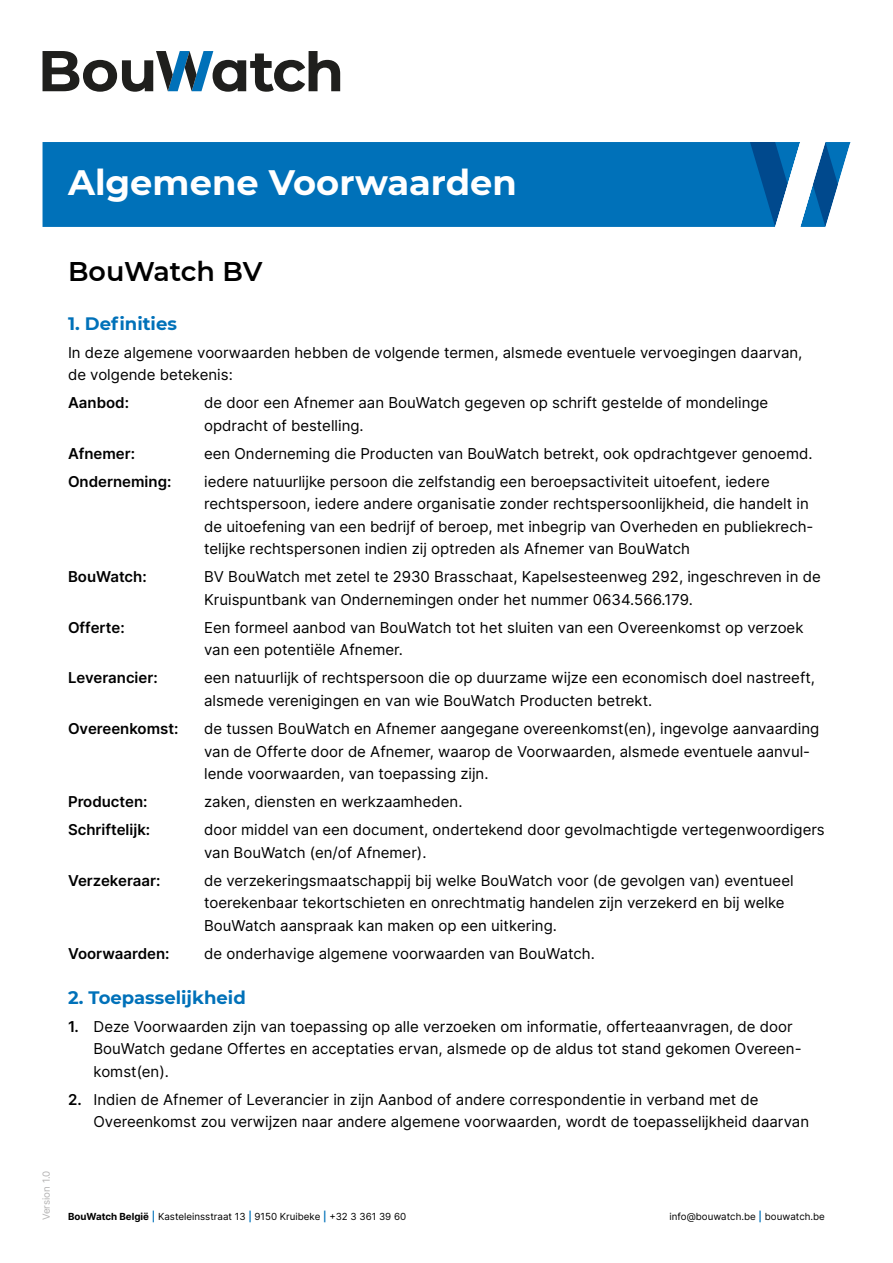
<style>
.page{position:relative;width:893px;height:1263px;background:#fff}
.page>*{position:absolute;margin:0;border:0;box-sizing:border-box;transform-origin:0 0}
.t1{font:700 35.25px "Montserrat";color:#fff}
.t2{font:600 27px "Montserrat";letter-spacing:-.005em;color:#000}
.t3{font:700 18px "Montserrat";color:#0071b9}
.t4{font:15px/22.5px "Inter";color:#000}
.t5{font:600 15px "Inter";color:#000}
.t6{font:9.75px "Inter";color:#000}
.t7{font:9.75px "Inter";color:#b3b2b2}
.s1{font-weight:600}
.s2{font-weight:700}
.s3{font-weight:600;color:#0071b9}
</style>
<div class="page">
<svg style="left:43px;top:51px;width:297px;height:41px"></svg>
<div style="left:43px;top:142px;width:707px;height:85px;background:#0071b9"></div>
<svg style="left:750px;top:142px;width:100px;height:85px"></svg>
<h1 class="t1" style="left:68px;top:157px;width:450px">Algemene Voorwaarden</h1>
<p class="t7" style="left:39px;top:1220px;width:51px;rotate:-90deg">Version 1.0</p>
<h2 class="t2" style="left:68px;top:253px;width:196px">BouWatch BV</h2>
<p class="t3" style="left:68px;top:310px;width:110px">1. Definities</p>
<p class="t4" style="left:68px;top:341px;width:736px">In deze algemene voorwaarden hebben de volgende termen, alsmede eventuele vervoegingen daarvan, de volgende betekenis:</p>
<p class="t5" style="left:68px;top:392px;width:63px">Aanbod:</p>
<p class="t4" style="left:204px;top:391px;width:566px">de door een Afnemer aan BouWatch gegeven op schrift gestelde of mondelinge opdracht of bestelling.</p>
<p class="t5" style="left:68px;top:442px;width:69px">Afnemer:</p>
<p class="t4" style="left:204px;top:442px;width:610px">een Onderneming die Producten van BouWatch betrekt, ook opdrachtgever genoemd.</p>
<p class="t5" style="left:68px;top:470px;width:105px">Onderneming:</p>
<p class="t4" style="left:204px;top:470px;width:611px">iedere natuurlijke persoon die zelfstandig een beroepsactiviteit uitoefent, iedere rechtspersoon, iedere andere organisatie zonder rechtspersoonlijkheid, die handelt in de uitoefening van een bedrijf of beroep, met inbegrip van Overheden en publiekrech&shy;telijke rechtspersonen indien zij optreden als Afnemer van BouWatch</p>
<p class="t5" style="left:68px;top:566px;width:80px">BouWatch:</p>
<p class="t4" style="left:204px;top:565px;width:618px">BV BouWatch met zetel te 2930 Brasschaat, Kapelsesteenweg 292, ingeschreven in de<br>Kruispuntbank van Ondernemingen onder het nummer 0634.566.179.</p>
<p class="t5" style="left:68px;top:617px;width:58px">Offerte:</p>
<p class="t4" style="left:204px;top:616px;width:601px">Een formeel aanbod van BouWatch tot het sluiten van een Overeenkomst op verzoek van een potentiële Afnemer.</p>
<p class="t5" style="left:68px;top:667px;width:91px">Leverancier:</p>
<p class="t4" style="left:204px;top:666px;width:612px">een natuurlijk of rechtspersoon die op duurzame wijze een economisch doel nastreeft, alsmede verenigingen en van wie BouWatch Producten betrekt.</p>
<p class="t5" style="left:68px;top:718px;width:112px">Overeenkomst:</p>
<p class="t4" style="left:204px;top:717px;width:617px">de tussen BouWatch en Afnemer aangegane overeenkomst(en), ingevolge aanvaarding van de Offerte door de Afnemer, waarop de Voorwaarden, alsmede eventuele aanvul&shy;lende voorwaarden, van toepassing zijn.</p>
<p class="t5" style="left:68px;top:791px;width:81px">Producten:</p>
<p class="t4" style="left:204px;top:790px;width:260px">zaken, diensten en werkzaamheden.</p>
<p class="t5" style="left:68px;top:819px;width:84px">Schriftelijk:</p>
<p class="t4" style="left:204px;top:818px;width:622px">door middel van een document, ondertekend door gevolmachtigde vertegenwoordigers van BouWatch (en/of Afnemer).</p>
<p class="t5" style="left:68px;top:869px;width:94px">Verzekeraar:</p>
<p class="t4" style="left:204px;top:868px;width:591px">de verzekeringsmaatschappij bij welke BouWatch voor (de gevolgen van) eventueel toerekenbaar tekortschieten en onrechtmatig handelen zijn verzekerd en bij welke<br>BouWatch aanspraak kan maken op een uitkering.</p>
<p class="t5" style="left:68px;top:942px;width:103px">Voorwaarden:</p>
<p class="t4" style="left:204px;top:942px;width:392px">de onderhavige algemene voorwaarden van BouWatch.</p>
<p class="t3" style="left:68px;top:984px;width:179px">2. Toepasselijkheid</p>
<p class="t4" style="left:94px;top:1015px;width:710px;text-indent:-26px"><span class="s1">1.</span> Deze Voorwaarden zijn van toepassing op alle verzoeken om informatie, offerteaanvragen, de door<br>BouWatch gedane Offertes en acceptaties ervan, alsmede op de aldus tot stand gekomen Overeen&shy;komst(en).</p>
<p class="t4" style="left:94px;top:1088px;width:717px;text-indent:-26px"><span class="s1">2.</span> Indien de Afnemer of Leverancier in zijn Aanbod of andere correspondentie in verband met de<br>Overeenkomst zou verwijzen naar andere algemene voorwaarden, wordt de toepasselijkheid daarvan</p>
<p class="t6" style="left:68px;top:1210px;width:340px"><span class="s2">BouWatch België</span> <span class="s3">|</span> Kasteleinsstraat 13 <span class="s3">|</span> 9150 Kruibeke <span class="s3">|</span> +32 3 361 39 60</p>
<p class="t6" style="left:670px;top:1210px;width:157px">info@bouwatch.be <span class="s3">|</span> bouwatch.be</p>
</div>
